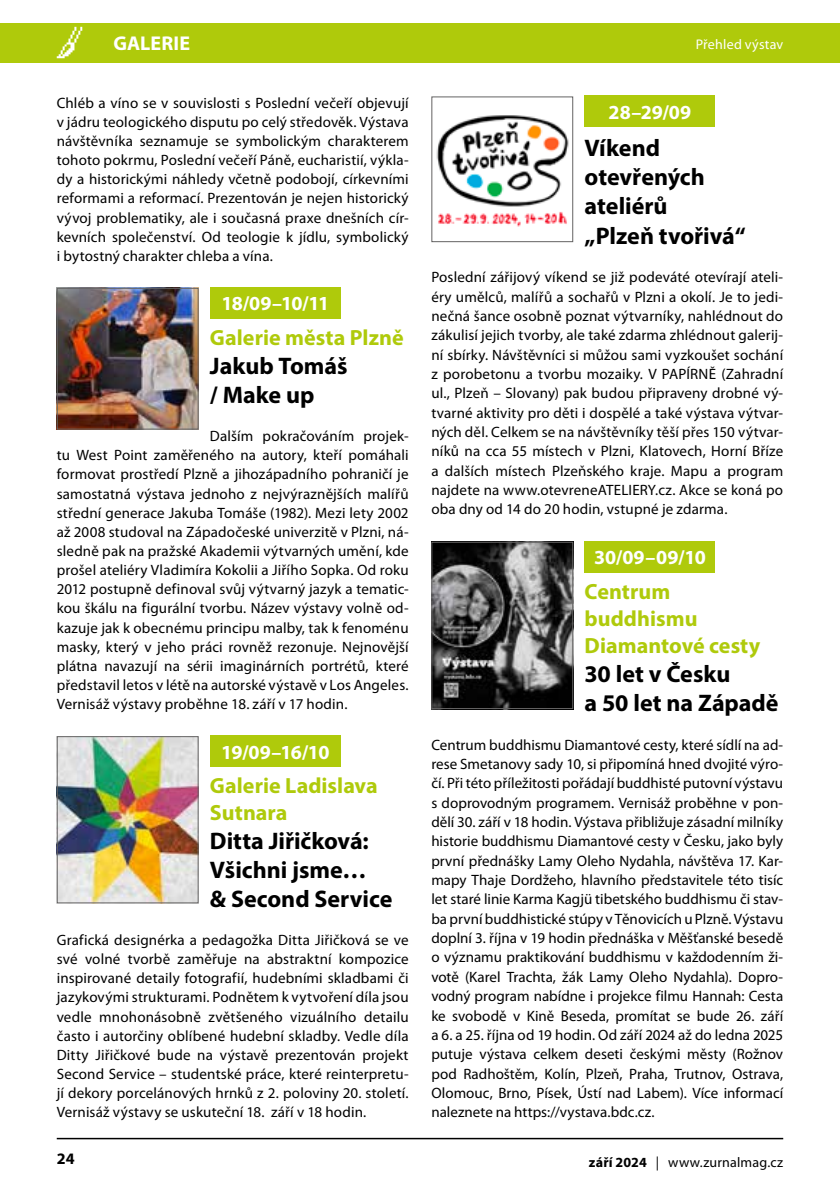
<style>
.page{position:relative;width:840px;height:1191px;background:#fff}
.page>*{position:absolute;margin:0;border:0;box-sizing:border-box;transform-origin:0 0}
.t1{font:700 24px/29.2px "Myriad Pro";color:#000}
.t2{font:700 22px/26.8px "Myriad Pro";color:#afca0b}
.t3{font:700 20px "Myriad Pro";letter-spacing:-.005em;color:#fff}
.t4{font:700 16px "Myriad Pro";color:#000}
.t5{font:15px/19.4px "Myriad Pro";letter-spacing:.01em;color:#000;text-align:justify}
.t6{font:14px "Myriad Pro";letter-spacing:.01em;color:#000}
.t7{font:14px "Myriad Pro";letter-spacing:.015em;color:#fff}
.s1{font-weight:700}
</style>
<div class="page">
<hr style="left:57px;top:1137px;width:725px;height:2px;background:#000">
<div style="left:0;top:23px;width:839px;height:39px;background:#afca0b"></div>
<svg style="left:57px;top:27px;width:25px;height:31px"></svg>
<div style="left:584px;top:96px;width:130px;height:31px;background:#afca0b"></div>
<div style="left:584px;top:541px;width:130px;height:31px;background:#afca0b"></div>
<img style="left:436px;top:115px;width:133px;height:112px">
<div style="left:431px;top:96px;width:142px;height:146px;border:1px solid #646363"></div>
<img style="left:433px;top:544px;width:138px;height:163px">
<div style="left:431px;top:542px;width:142px;height:167px;border:1px solid #646363"></div>
<div style="left:210px;top:287px;width:130px;height:31px;background:#afca0b"></div>
<div style="left:210px;top:735px;width:130px;height:31px;background:#afca0b"></div>
<img style="left:59px;top:290px;width:137px;height:137px">
<div style="left:57px;top:288px;width:141px;height:141px;border:1px solid #646363"></div>
<img style="left:59px;top:738px;width:137px;height:163px">
<div style="left:57px;top:736px;width:141px;height:167px;border:1px solid #646363"></div>
<h3 class="t3" style="left:113px;top:30px;width:78px">GALERIE</h3>
<p class="t7" style="left:695px;top:35px;width:89px">Přehled výstav</p>
<p class="t5" style="left:57px;top:93px;width:353px">Chléb a víno se v souvislosti s Poslední večeří objevují v jádru teologického disputu po celý středověk. Výstava návštěvníka seznamuje se symbolickým charakterem tohoto pokrmu, Poslední večeří Páně, eucharistií, výkla&shy;dy a historickými náhledy včetně podobojí, církevními reformami a reformací. Prezentován je nejen historický vývoj problematiky, ale i současná praxe dnešních cír&shy;kevních společenství. Od teologie k jídlu, symbolický i bytostný charakter chleba a vína.</p>
<h3 class="t3" style="left:221px;top:290px;width:109px">18/09–10/11</h3>
<h2 class="t2" style="left:210px;top:323px;width:195px">Galerie města Plzně</h2>
<h1 class="t1" style="left:210px;top:350px;width:139px">Jakub Tomáš / Make up</h1>
<p class="t5" style="left:57px;top:426px;width:353px;text-indent:153px">Dalším pokračováním projek&shy;tu West Point zaměřeného na autory, kteří pomáhali formovat prostředí Plzně a jihozápadního pohraničí je samostatná výstava jednoho z nejvýraznějších malířů střední generace Jakuba Tomáše (1982). Mezi lety 2002 až 2008 studoval na Západočeské univerzitě v Plzni, ná&shy;sledně pak na pražské Akademii výtvarných umění, kde prošel ateliéry Vladimíra Kokolii a Jiřího Sopka. Od roku 2012 postupně definoval svůj výtvarný jazyk a tematic&shy;kou škálu na figurální tvorbu. Název výstavy volně od&shy;kazuje jak k obecnému principu malby, tak k fenoménu masky, který v jeho práci rovněž rezonuje. Nejnovější plátna navazují na sérii imaginárních portrétů, které představil letos v létě na autorské výstavě v Los Angeles.<br>Vernisáž výstavy proběhne 18. září v 17 hodin.</p>
<h3 class="t3" style="left:221px;top:738px;width:110px">19/09–16/10</h3>
<h2 class="t2" style="left:210px;top:771px;width:169px">Galerie Ladislava<br>Sutnara</h2>
<h1 class="t1" style="left:210px;top:825px;width:184px">Ditta Jiřičková:<br>Všichni jsme…<br>&amp; Second Service</h1>
<p class="t5" style="left:57px;top:930px;width:353px">Grafická designérka a pedagožka Ditta Jiřičková se ve své volné tvorbě zaměřuje na abstraktní kompozice inspirované detaily fotografií, hudebními skladbami či jazykovými strukturami. Podnětem k vytvoření díla jsou vedle mnohonásobně zvětšeného vizuálního detailu často i autorčiny oblíbené hudební skladby. Vedle díla Ditty Jiřičkové bude na výstavě prezentován projekt Second Service – studentské práce, které reinterpretu&shy;jí dekory porcelánových hrnků z 2. poloviny 20. století.<br>Vernisáž výstavy se uskuteční 18. září v 18 hodin.</p>
<h3 class="t3" style="left:608px;top:99px;width:84px">28–29/09</h3>
<h1 class="t1" style="left:584px;top:133px;width:162px">Víkend otevřených ateliérů<br>„Plzeň tvořivá“</h1>
<p class="t5" style="left:431px;top:267px;width:353px">Poslední zářijový víkend se již podeváté otevírají ateli&shy;éry umělců, malířů a sochařů v Plzni a okolí. Je to jedi&shy;nečná šance osobně poznat výtvarníky, nahlédnout do zákulisí jejich tvorby, ale také zdarma zhlédnout galerij&shy;ní sbírky. Návštěvníci si můžou sami vyzkoušet sochání z porobetonu a tvorbu mozaiky. V PAPÍRNĚ (Zahradní ul., Plzeň – Slovany) pak budou připraveny drobné vý&shy;tvarné aktivity pro děti i dospělé a také výstava výtvar&shy;ných děl. Celkem se na návštěvníky těší přes 150 výtvar&shy;níků na cca 55 místech v Plzni, Klatovech, Horní Bříze a dalších místech Plzeňského kraje. Mapu a program najdete na www.otevreneATELIERY.cz. Akce se koná po oba dny od 14 do 20 hodin, vstupné je zdarma.</p>
<h3 class="t3" style="left:593px;top:544px;width:113px">30/09–09/10</h3>
<h2 class="t2" style="left:584px;top:577px;width:177px">Centrum buddhismu<br>Diamantové cesty</h2>
<h1 class="t1" style="left:584px;top:658px;width:195px">30 let v Česku<br>a 50 let na Západě</h1>
<p class="t5" style="left:431px;top:734px;width:353px">Centrum buddhismu Diamantové cesty, které sídlí na ad&shy;rese Smetanovy sady 10, si připomíná hned dvojité výro&shy;čí. Při této příležitosti pořádají buddhisté putovní výstavu s doprovodným programem. Vernisáž proběhne v pon&shy;dělí 30. září v 18 hodin. Výstava přibližuje zásadní milníky historie buddhismu Diamantové cesty v Česku, jako byly první přednášky Lamy Oleho Nydahla, návštěva 17. Kar&shy;mapy Thaje Dordžeho, hlavního představitele této tisíc let staré linie Karma Kagjü tibetského buddhismu či stav&shy;ba první buddhistické stúpy v Těnovicích u Plzně. Výstavu doplní 3. října v 19 hodin přednáška v Měšťanské besedě o významu praktikování buddhismu v každodenním ži&shy;votě (Karel Trachta, žák Lamy Oleho Nydahla). Dopro&shy;vodný program nabídne i projekce filmu Hannah: Cesta ke svobodě v Kině Beseda, promítat se bude 26. září a 6. a 25. října od 19 hodin. Od září 2024 až do ledna 2025 putuje výstava celkem deseti českými městy (Rožnov pod Radhoštěm, Kolín, Plzeň, Praha, Trutnov, Ostrava, Olomouc, Brno, Písek, Ústí nad Labem). Více informací naleznete na https://vystava.bdc.cz.</p>
<p class="t4" style="left:57px;top:1148px;width:19px">24</p>
<p class="t6" style="left:588px;top:1153px;width:196px"><span class="s1">září 2024</span> | www.zurnalmag.cz</p>
</div>
